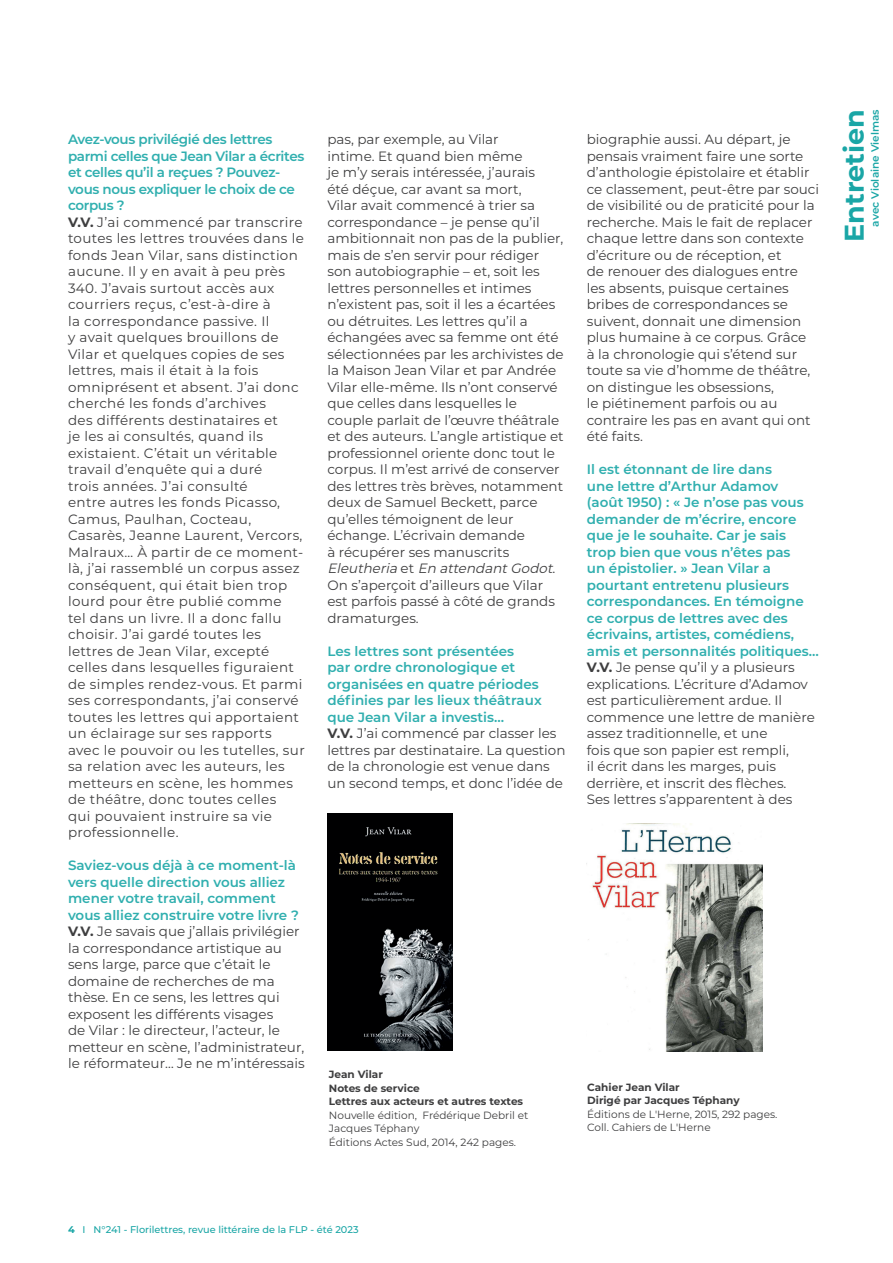
<style>
.page{position:relative;width:893px;height:1263px;background:#fff}
.page>*{position:absolute;margin:0;border:0;box-sizing:border-box;transform-origin:0 0}
.PAGE_EN_COURS_rubriq{font:700 27px "Montserrat";color:#1aa6a6}
.TEXTE_COURANT{font:13.5px/16.5px "Montserrat";color:#3e3e3f}
.TEXTE_COURANT-2{font:13.5px/16.5px "Montserrat";letter-spacing:.025em;color:#3e3e3f}
.TEXTE_COURANT-3{font:600 13.5px/16.5px "Montserrat";color:#30afaf}
.ENTRETIEN_QUESTION{font:600 13.5px/16.5px "Montserrat";letter-spacing:-.025em;color:#30afaf}
.LEGENDE_ferré_à_gauc{font:10.5px/13.5px "Montserrat";color:#3e3e3f}
.PAGE_EN_COURS_titre{font:600 10.5px "Montserrat";color:#1aa6a6}
.LEGENDE_ferré_à_gauc-2{font:700 10.5px "Montserrat";color:#3e3e3f}
.t1{font:500 9.75px "Montserrat";color:#1aa6a6}
.s1{font-weight:700}
.s2{font-style:italic}
.s3{font-weight:700;color:#3e3e3f}
.s4{font-weight:400;color:#3e3e3f}
</style>
<div class="page">
<img style="left:327px;top:813px;width:126px;height:237px">
<img style="left:588px;top:824px;width:174px;height:228px">
<p class="ENTRETIEN_QUESTION" style="left:68px;top:130px;width:238px">Avez-vous privilégié des lettres parmi celles que Jean Vilar a écrites et celles qu’il a reçues ? Pouvez&shy;vous nous expliquer le choix de ce corpus ?</p>
<p class="TEXTE_COURANT-2" style="left:68px;top:213px;width:238px"><span class="s1">V.V.</span> J’ai commencé par transcrire toutes les lettres trouvées dans le fonds Jean Vilar, sans distinction aucune. Il y en avait à peu près<br>340. J’avais surtout accès aux courriers reçus, c’est-à-dire à<br>la correspondance passive. Il<br>y avait quelques brouillons de<br>Vilar et quelques copies de ses lettres, mais il était à la fois omniprésent et absent. J’ai donc cherché les fonds d’archives<br>des différents destinataires et<br>je les ai consultés, quand ils existaient. C’était un véritable travail d’enquête qui a duré<br>trois années. J’ai consulté<br>entre autres les fonds Picasso,<br>Camus, Paulhan, Cocteau,<br>Casarès, Jeanne Laurent, Vercors,<br>Malraux… À partir de ce moment&shy;là, j’ai rassemblé un corpus assez conséquent, qui était bien trop lourd pour être publié comme<br>tel dans un livre. Il a donc fallu choisir. J’ai gardé toutes les lettres de Jean Vilar, excepté celles dans lesquelles figuraient de simples rendez-vous. Et parmi ses correspondants, j’ai conservé toutes les lettres qui apportaient un éclairage sur ses rapports avec le pouvoir ou les tutelles, sur sa relation avec les auteurs, les metteurs en scène, les hommes de théâtre, donc toutes celles<br>qui pouvaient instruire sa vie professionnelle.</p>
<p class="TEXTE_COURANT-3" style="left:68px;top:856px;width:232px">Saviez-vous déjà à ce moment-là vers quelle direction vous alliez mener votre travail, comment vous alliez construire votre livre ?</p>
<p class="TEXTE_COURANT" style="left:68px;top:923px;width:238px"><span class="s1">V.V.</span> Je savais que j’allais privilégier la correspondance artistique au sens large, parce que c’était le domaine de recherches de ma thèse. En ce sens, les lettres qui exposent les différents visages<br>de Vilar : le directeur, l’acteur, le metteur en scène, l’administrateur, le réformateur… Je ne m’intéressais</p>
<p class="TEXTE_COURANT" style="left:327px;top:131px;width:238px">pas, par exemple, au Vilar<br>intime. Et quand bien même<br>je m’y serais intéressée, j’aurais<br>été déçue, car avant sa mort,<br>Vilar avait commencé à trier sa correspondance – je pense qu’il ambitionnait non pas de la publier, mais de s’en servir pour rédiger son autobiographie – et, soit les lettres personnelles et intimes n’existent pas, soit il les a écartées ou détruites. Les lettres qu’il a échangées avec sa femme ont été sélectionnées par les archivistes de la Maison Jean Vilar et par Andrée<br>Vilar elle-même. Ils n’ont conservé que celles dans lesquelles le couple parlait de l’œuvre théâtrale et des auteurs. L’angle artistique et professionnel oriente donc tout le corpus. Il m’est arrivé de conserver des lettres très brèves, notamment deux de Samuel Beckett, parce qu’elles témoignent de leur échange. L’écrivain demande<br>à récupérer ses manuscrits<br><span class="s2">Eleutheria</span> e t <span class="s2">En attendantGodot</span>.<br>On s’aperçoit d’ailleurs que Vilar est parfois passé à côté de grands dramaturges.</p>
<p class="TEXTE_COURANT-3" style="left:327px;top:642px;width:216px">Les lettres sont présentées<br>par ordre chronologique et organisées en quatre périodes définies par les lieux théâtraux que Jean Vilar a investis…</p>
<p class="TEXTE_COURANT" style="left:327px;top:725px;width:240px"><span class="s1">V.V.</span> J’ai commencé par classer les lettres par destinataire. La question de la chronologie est venue dans un second temps, et donc l’idée de</p>
<p class="LEGENDE_ferré_à_gauc" style="left:329px;top:1067px;width:201px"><span class="s1">Jean Vilar<br>Notes de service<br>Lettres aux acteurs et autres textes<br></span>Nouvelle édition, Frédérique Debril et<br>Jacques Téphany<br>Éditions Actes Sud, 2014, 242 pages.</p>
<p class="TEXTE_COURANT" style="left:587px;top:131px;width:234px">biographie aussi. Au départ, je pensais vraiment faire une sorte d’anthologie épistolaire et établir ce classement, peut-être par souci de visibilité ou de praticité pour la recherche. Mais le fait de replacer chaque lettre dans son contexte d’écriture ou de réception, et<br>de renouer des dialogues entre les absents, puisque certaines bribes de correspondances se suivent, donnait une dimension plus humaine à ce corpus. Grâce<br>à la chronologie qui s’étend sur toute sa vie d’homme de théâtre, on distingue les obsessions,<br>le piétinement parfois ou au contraire les pas en avant qui ont été faits.</p>
<p class="TEXTE_COURANT-3" style="left:587px;top:460px;width:234px">Il est étonnant de lire dans<br>une lettre d’Arthur Adamov<br>(août 1950) : « Je n’ose pas vous demander de m’écrire, encore que je le souhaite. Car je sais<br>trop bien que vous n’êtes pas<br>un épistolier. » Jean Vilar a pourtant entretenu plusieurs correspondances. En témoigne ce corpus de lettres avec des écrivains, artistes, comédiens, amis et personnalités politiques…<br><span class="s3">V.V.</span> <span class="s4">Je pense qu’il y a plusieurs explications. L’écriture d’Adamov est particulièrement ardue. Il commence une lettre de manière assez traditionnelle, et une<br>fois que son papier est rempli,<br>il écrit dans les marges, puis derrière, et inscrit des flèches.<br>Ses lettres s’apparentent à des</span></p>
<p class="LEGENDE_ferré_à_gauc-2" style="left:587px;top:1079px;width:94px">Cahier Jean Vilar</p>
<p class="LEGENDE_ferré_à_gauc" style="left:587px;top:1093px;width:192px"><span class="s1">Dirigé par Jacques Téphany<br></span>Éditions de L'Herne, 2015, 292 pages.<br>Coll. Cahiers de L'Herne</p>
<p class="PAGE_EN_COURS_rubriq" style="left:835px;top:242px;width:134px;rotate:-90deg">Entretien</p>
<p class="PAGE_EN_COURS_titre" style="left:868px;top:227px;width:119px;rotate:-90deg">avec Violaine Vielmas</p>
<p class="t1" style="left:68px;top:1223px;width:292px"><span class="s1">4</span> I N°241 - Florilettres, revue littéraire de la FLP - été 2023</p>
</div>
